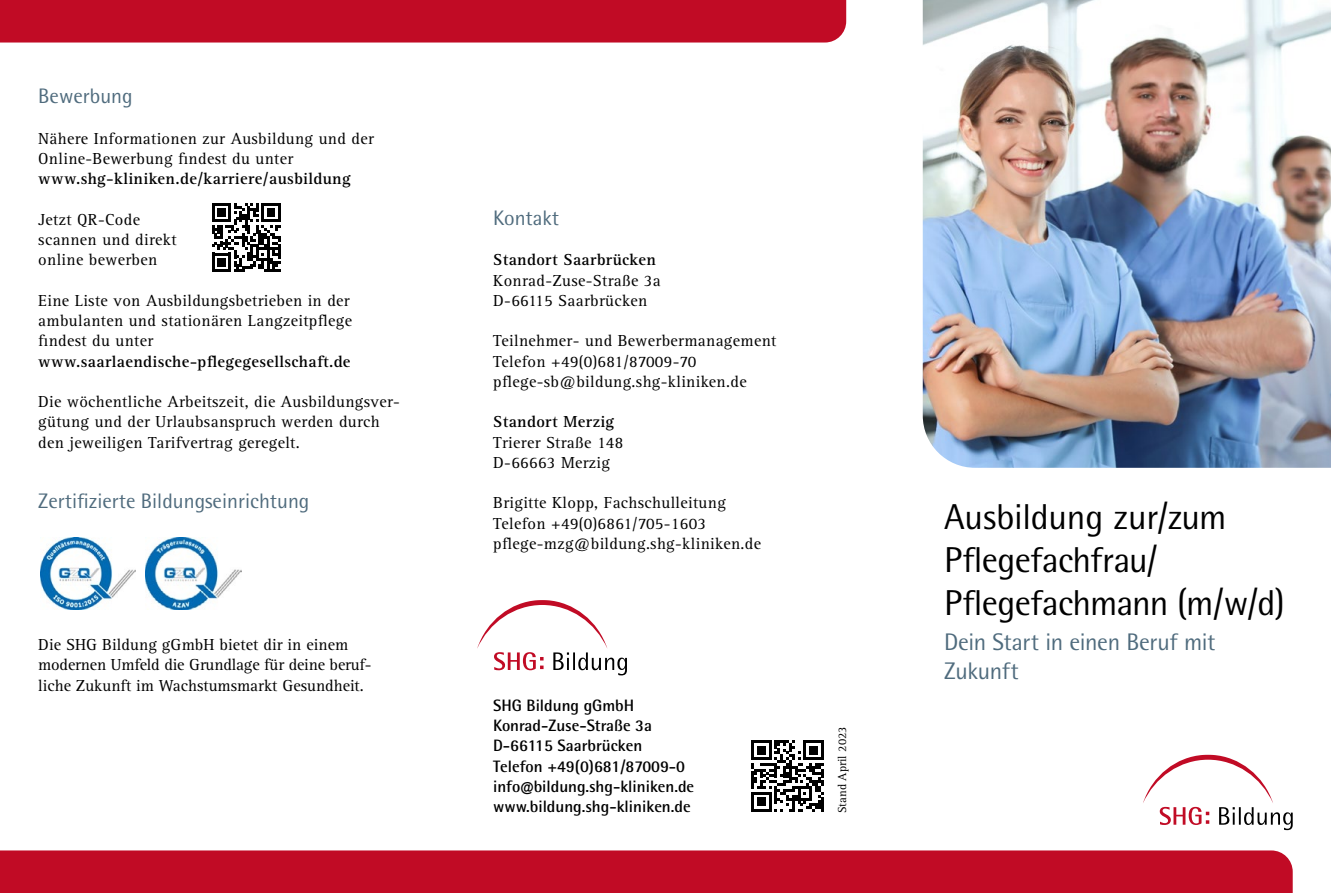
<style>
.page{position:relative;width:1331px;height:893px;background:#fff}
.page>*{position:absolute;margin:0;border:0;box-sizing:border-box;transform-origin:0 0}
.t1{font:36px/43.2px "Rotis Semi Sans Pro";letter-spacing:-.015em;color:#000}
.t2{font:24px/28.8px "Rotis Semi Sans Pro";letter-spacing:-.015em;color:#4f6b7d}
.t3{font:21px "Rotis Semi Sans Pro";color:#4f6b7d}
.t4{font:16.5px/20.2px "Rotis Serif Pro";letter-spacing:.02em;color:#000}
.t5{font:700 16.5px/20.2px "Rotis Semi Sans Pro";color:#000}
.t6{font:16.5px/20.2px "Rotis Serif Pro";color:#000}
.t7{font:700 16.5px "Rotis Serif Pro";letter-spacing:.02em;color:#000}
.t8{font:12px "Rotis Serif Pro";color:#000}
</style>
<div class="page">
<svg style="left:751px;top:740px;width:73px;height:72px"></svg>
<svg style="left:1143px;top:755px;width:150px;height:75px"></svg>
<svg style="left:477px;top:600px;width:150px;height:75px"></svg>
<img style="left:923px;top:0;width:408px;height:468px">
<div style="left:0;top:850px;width:1293px;height:43px;background:#c10b25"></div>
<svg style="left:212px;top:203px;width:69px;height:69px"></svg>
<img style="left:145px;top:538px;width:96px;height:71px">
<img style="left:40px;top:538px;width:96px;height:71px">
<div style="left:0;top:0;width:846px;height:43px;background:#c10b25"></div>
<p class="t3" style="left:38px;top:84px;width:96px">Bewerbung</p>
<p class="t4" style="left:38px;top:128px;width:337px">Nähere Informationen zur Ausbildung und der<br>Online-Bewerbung findest du unter</p>
<p class="t7" style="left:38px;top:169px;width:314px">www.shg-kliniken.de/karriere/ausbildung</p>
<p class="t4" style="left:38px;top:209px;width:140px">Jetzt QR-Code scannen und direkt online bewerben</p>
<p class="t4" style="left:38px;top:290px;width:315px">Eine Liste von Ausbildungsbetrieben in der ambulanten und stationären Langzeitpflege findest du unter</p>
<p class="t7" style="left:38px;top:351px;width:314px">www.saarlaendische-pflegegesellschaft.de</p>
<p class="t4" style="left:38px;top:391px;width:363px">Die wöchentliche Arbeitszeit, die Ausbildungsver&shy;gütung und der Urlaubsanspruch werden durch den jeweiligen Tarifvertrag geregelt.</p>
<p class="t3" style="left:38px;top:489px;width:273px">Zertifizierte Bildungseinrichtung</p>
<p class="t6" style="left:38px;top:634px;width:335px">Die SHG Bildung gGmbH bietet dir in einem modernen Umfeld die Grundlage für deine beruf&shy;liche Zukunft im Wachstumsmarkt Gesundheit.</p>
<p class="t3" style="left:493px;top:205px;width:67px">Kontakt</p>
<p class="t7" style="left:493px;top:250px;width:164px">Standort Saarbrücken</p>
<p class="t4" style="left:493px;top:270px;width:169px">Konrad-Zuse-Straße 3a<br>D-66115 Saarbrücken</p>
<p class="t4" style="left:493px;top:331px;width:285px">Teilnehmer- und Bewerbermanagement<br>Telefon +49(0)681/87009-70 pflege-sb@bildung.shg-kliniken.de</p>
<p class="t7" style="left:493px;top:412px;width:122px">Standort Merzig</p>
<p class="t4" style="left:493px;top:432px;width:132px">Trierer Straße 148<br>D-66663 Merzig</p>
<p class="t4" style="left:493px;top:493px;width:269px">Brigitte Klopp, Fachschulleitung<br>Telefon +49(0)6861/705-1603 pflege-mzg@bildung.shg-kliniken.de</p>
<p class="t5" style="left:493px;top:695px;width:203px">SHG Bildung gGmbH<br>Konrad-Zuse-Straße 3a<br>D-66115 Saarbrücken<br>Telefon +49(0)681/87009-0 info@bildung.shg-kliniken.de www.bildung.shg-kliniken.de</p>
<p class="t8" style="left:835px;top:813px;width:88px;rotate:-90deg">Stand April 2023</p>
<h1 class="t1" style="left:944px;top:495px;width:342px">Ausbildung zur/zum<br>Pflegefachfrau/<br>Pflegefachmann (m/w/d)</h1>
<h2 class="t2" style="left:944px;top:628px;width:273px">Dein Start in einen Beruf mit<br>Zukunft</h2>
</div>
